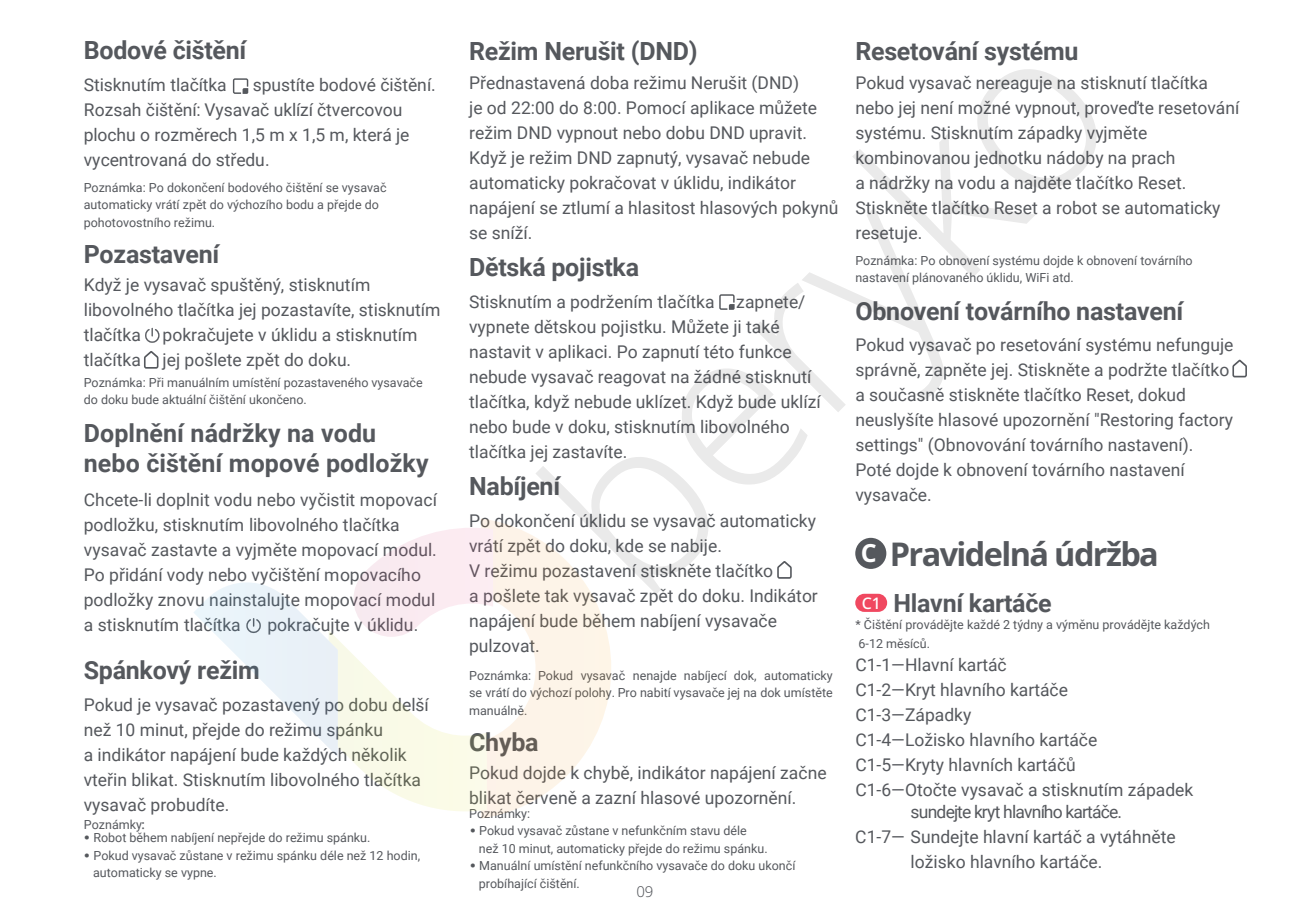
<style>
.page{position:relative;width:1290px;height:922px;background:#fff}
.page>*{position:absolute;margin:0;border:0;box-sizing:border-box;transform-origin:0 0}
.t1{font:700 32.5px "Noto Sans";letter-spacing:-.05em;color:#55585d}
.t2{font:700 25px/30px "Roboto";letter-spacing:-.01em;color:#55585d}
.t3{font:17.5px/25px "Roboto";color:#55585d}
.t4{font:17.5px "Roboto";letter-spacing:-.05em;color:#55585d}
.t5{font:300 15px "Noto Sans";color:#55585d}
.t6{font:12.5px/17.5px "Roboto";color:#55585d}
.s1{font-family:"Noto Sans";font-weight:500}
.s2{font-family:"Ping Fang SC"}
.s3{font-size:25px;color:#fff}
.s4{font-family:"Noto Sans";font-weight:500;font-size:16px;color:#fff}
</style>
<div class="page">
<svg style="left:233px;top:78px;width:15px;height:16px"></svg>
<svg style="left:145px;top:328px;width:14px;height:15px"></svg>
<svg style="left:144px;top:351px;width:14px;height:17px"></svg>
<svg style="left:1232px;top:359px;width:15px;height:18px"></svg>
<div style="left:855px;top:593px;width:32px;height:18px;background:#f04860;border-radius:9px"></div>
<svg style="left:194px;top:519px;width:417px;height:299px"></svg>
<svg style="left:535px;top:69px;width:561px;height:525px"></svg>
<h2 class="t2" style="left:84px;top:34px;width:164px">Bodové čištění</h2>
<p class="t3" style="left:84px;top:71px;width:144px">Stisknutím tlačítka</p>
<p class="t3" style="left:84px;top:71px;width:353px;text-indent:169px">spustíte bodové čištění.<br>Rozsah čištění: Vysavač uklízí čtvercovou plochu o rozměrech 1,5 m x 1,5 m, která je vycentrovaná do středu.</p>
<p class="t6" style="left:84px;top:178px;width:304px">Poznámka: Po dokončení bodového čištění se vysavač automaticky vrátí zpět do výchozího bodu a přejde do pohotovostního režimu.</p>
<h2 class="t2" style="left:84px;top:238px;width:137px">Pozastavení</h2>
<p class="t3" style="left:84px;top:271px;width:358px">Když je vysavač spuštěný, stisknutím libovolného tlačítka jej pozastavíte, stisknutím tlačítka pokračujete v úklidu a stisknutím tlačítka jej pošlete zpět do doku.</p>
<p class="t6" style="left:84px;top:373px;width:340px">Poznámka: Při manuálním umístění pozastaveného vysavače do doku bude aktuální čištění ukončeno.</p>
<h2 class="t2" style="left:84px;top:417px;width:346px">Doplnění nádržky na vodu nebo čištění mopové podložky</h2>
<p class="t3" style="left:84px;top:486px;width:355px">Chcete-li doplnit vodu nebo vyčistit mopovací podložku, stisknutím libovolného tlačítka vysavač zastavte a vyjměte mopovací modul.<br>Po přidání vody nebo vyčištění mopovacího podložky znovu nainstalujte mopovací modul a stisknutím tlačítka</p>
<p class="t3" style="left:267px;top:611px;width:152px">pokračujte v úklidu.</p>
<h2 class="t2" style="left:84px;top:653px;width:178px">Spánkový režim</h2>
<p class="t3" style="left:84px;top:691px;width:347px">Pokud je vysavač pozastavený po dobu delší než 10 minut, přejde do režimu spánku<br>a indikátor napájení bude každých několik vteřin blikat. Stisknutím libovolného tlačítka vysavač probudíte.</p>
<p class="t6" style="left:84px;top:815px;width:62px">Poznámky<span class="s1">:</span></p>
<p class="t6" style="left:84px;top:828px;width:288px"><span class="s2">•</span> Robot během nabíjení nepřejde do režimu spánku.</p>
<p class="t6" style="left:93px;top:845px;width:328px;text-indent:-9px"><span class="s2">•</span> Pokud vysavač zůstane v režimu spánku déle než 12 hodin, automaticky se vypne.</p>
<h2 class="t2" style="left:469px;top:35px;width:230px">Režim Nerušit (DND)</h2>
<p class="t3" style="left:469px;top:70px;width:371px">Přednastavená doba režimu Nerušit (DND)<br>je od 22:00 do 8:00. Pomocí aplikace můžete režim DND vypnout nebo dobu DND upravit.<br>Když je režim DND zapnutý, vysavač nebude automaticky pokračovat v úklidu, indikátor napájení se ztlumí a hlasitost hlasových pokynů se sníží.</p>
<h2 class="t2" style="left:469px;top:251px;width:171px">Dětská pojistka</h2>
<p class="t3" style="left:469px;top:288px;width:353px">Stisknutím a podržením tlačítka zapnete/ vypnete dětskou pojistku. Můžete ji také nastavit v aplikaci. Po zapnutí této funkce nebude vysavač reagovat na žádné stisknutí tlačítka, když nebude uklízet. Když bude uklízí nebo bude v doku, stisknutím libovolného tlačítka jej zastavíte.</p>
<h2 class="t2" style="left:469px;top:469px;width:93px">Nabíjení</h2>
<p class="t3" style="left:469px;top:507px;width:350px">Po dokončení úklidu se vysavač automaticky vrátí zpět do doku, kde se nabije.<br>V režimu pozastavení stiskněte tlačítko<br>a pošlete tak vysavač zpět do doku. Indikátor napájení bude během nabíjení vysavače pulzovat.</p>
<p class="t6" style="left:469px;top:666px;width:365px;text-align:justify">Poznámka: Pokud vysavač nenajde nabíjecí dok, automaticky se vrátí do výchozí polohy. Pro nabití vysavače jej na dok umístěte manuálně.</p>
<h2 class="t2" style="left:469px;top:725px;width:71px">Chyba</h2>
<p class="t3" style="left:469px;top:759px;width:359px">Pokud dojde k chybě, indikátor napájení začne blikat červeně a zazní hlasové upozornění.</p>
<p class="t6" style="left:469px;top:804px;width:63px">Poznámky:</p>
<p class="t6" style="left:479px;top:821px;width:290px;text-indent:-9px"><span class="s2">•</span> Pokud vysavač zůstane v nefunkčním stavu déle než 10 minut, automaticky přejde do režimu spánku.</p>
<p class="t6" style="left:479px;top:856px;width:318px;text-indent:-9px"><span class="s2">•</span> Manuální umístění nefunkčního vysavače do doku ukončí probíhající čištění.</p>
<p class="t5" style="left:636px;top:881px;width:19px">09</p>
<h2 class="t2" style="left:855px;top:35px;width:225px">Resetování systému</h2>
<p class="t3" style="left:855px;top:70px;width:386px">Pokud vysavač nereaguje na stisknutí tlačítka nebo jej není možné vypnout, proveďte resetování systému. Stisknutím západky vyjměte kombinovanou jednotku nádoby na prach<br>a nádržky na vodu a najděte tlačítko Reset.<br>Stiskněte tlačítko Reset a robot se automaticky resetuje.</p>
<p class="t6" style="left:855px;top:251px;width:339px">Poznámka: Po obnovení systému dojde k obnovení továrního nastavení plánovaného úklidu, WiFi atd.</p>
<h2 class="t2" style="left:855px;top:295px;width:329px">Obnovení továrního nastavení</h2>
<p class="t3" style="left:855px;top:331px;width:380px">Pokud vysavač po resetování systému nefunguje správně, zapněte jej. Stiskněte a podržte tlačítko a současně stiskněte tlačítko Reset, dokud neuslyšíte hlasové upozornění "Restoring factory settings" (Obnovování továrního nastavení).<br>Poté dojde k obnovení továrního nastavení vysavače.</p>
<h1 class="t1" style="left:861px;top:531px;width:299px"><span class="s3">C</span> Pravidelná údržba</h1>
<h2 class="t2" style="left:862px;top:587px;width:191px"><span class="s4">C1</span> Hlavní kartáče</h2>
<p class="t6" style="left:855px;top:614px;width:356px;line-height:19px">* Čištění provádějte každé 2 týdny a výměnu provádějte každých<br>6-12 měsíců.</p>
<p class="t3" style="left:855px;top:651px;width:339px">C1-1—Hlavní kartáč<br>C1-2—Kryt hlavního kartáče<br>C1-3—Západky<br>C1-4—Ložisko hlavního kartáče<br>C1-5—Kryty hlavních kartáčů<br>C1-6—Otočte vysavač a stisknutím západek</p>
<p class="t4" style="left:910px;top:799px;width:213px">sundejte kryt hlavního kartáče.</p>
<p class="t3" style="left:855px;top:823px;width:322px">C1-7— Sundejte hlavní kartáč a vytáhněte</p>
<p class="t3" style="left:910px;top:848px;width:193px">ložisko hlavního kartáče.</p>
</div>
